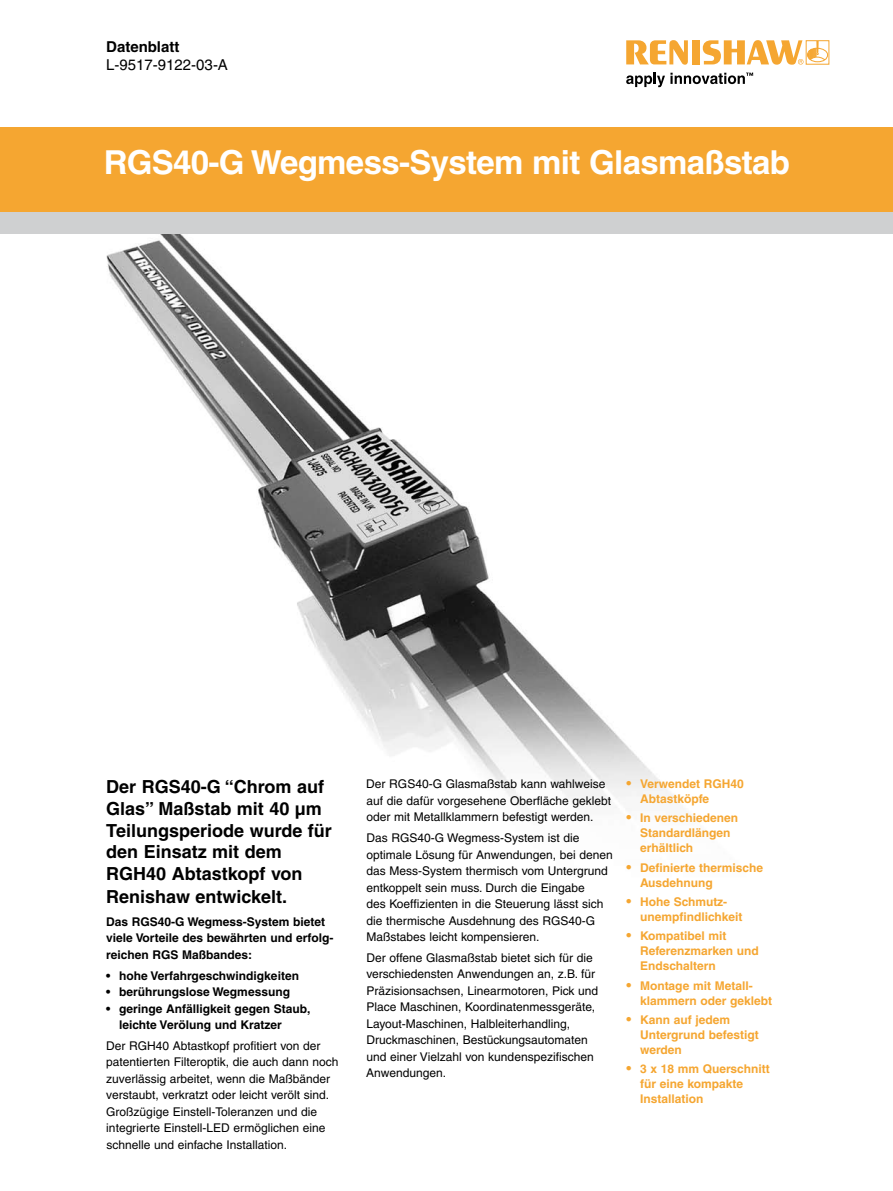
<style>
.page{position:relative;width:893px;height:1191px;background:#fff}
.page>*{position:absolute;margin:0;border:0;box-sizing:border-box;transform-origin:0 0}
.t1{font:700 33px "Helvetica";letter-spacing:-.02em;color:#fff}
.t2{font:700 18px/21.9px "Helvetica";color:#000}
.t3{font:15px "Helvetica";color:#000}
.t4{font:700 15px "Helvetica";color:#000}
.t5{font:12px/16.5px "Helvetica";color:#000}
.t6{font:700 12px/15px "Helvetica";color:#f5a631}
.t7{font:700 12px/16.5px "Helvetica";color:#000}
.s1{font-size:13.5px}
</style>
<div class="page">
<img style="left:106px;top:234px;width:571px;height:574px">
<svg style="left:626px;top:40px;width:62px;height:25px"></svg>
<div style="left:692px;top:40px;width:8px;height:24px;background:#f5a631"></div>
<div style="left:806px;top:40px;width:23px;height:25px;border:1px solid #f5a631"></div>
<svg style="left:703px;top:40px;width:125px;height:25px"></svg>
<svg style="left:626px;top:73px;width:127px;height:14px"></svg>
<div style="left:0;top:128px;width:893px;height:85px;background:#f5a631"></div>
<div style="left:0;top:213px;width:893px;height:21px;background:#cfd0d1"></div>
<p class="t4" style="left:106px;top:37px;width:75px">Datenblatt</p>
<p class="t3" style="left:106px;top:56px;width:123px">L-9517-9122-03-A</p>
<h1 class="t1" style="left:104px;top:143px;width:688px">RGS40-G Wegmess-System mit Glasmaßstab</h1>
<h2 class="t2" style="left:106px;top:775px;width:227px">Der RGS40-G “Chrom auf<br>Glas” Maßstab mit 40 µm<br>Teilungsperiode wurde für den Einsatz mit dem<br>RGH40 Abtastkopf von<br>Renishaw entwickelt.</h2>
<p class="t7" style="left:106px;top:913px;width:229px">Das RGS40-G Wegmess-System bietet viele Vorteile des bewährten und erfolg&shy;reichen RGS Maßbandes:</p>
<p class="t7" style="left:106px;top:967px;width:194px">• hohe Verfahrgeschwindigkeiten</p>
<p class="t7" style="left:106px;top:983px;width:185px">• berührungslose Wegmessung</p>
<p class="t7" style="left:119px;top:1000px;width:193px;text-indent:-13px">• geringe Anfälligkeit gegen Staub, leichte Verölung und Kratzer</p>
<p class="t5" style="left:106px;top:1037px;width:234px">Der RGH40 Abtastkopf profitiert von der patentierten Filteroptik, die auch dann noch zuverlässig arbeitet, wenn die Maßbänder verstaubt, verkratzt oder leicht verölt sind.<br>Großzügige Einstell-Toleranzen und die integrierte Einstell-LED ermöglichen eine schnelle und einfache Installation.</p>
<p class="t5" style="left:366px;top:776px;width:246px">Der RGS40-G Glasmaßstab kann wahlweise auf die dafür vorgesehene Oberfläche geklebt oder mit Metallklammern befestigt werden.</p>
<p class="t5" style="left:366px;top:829px;width:248px">Das RGS40-G Wegmess-System ist die optimale Lösung für Anwendungen, bei denen das Mess-System thermisch vom Untergrund entkoppelt sein muss. Durch die Eingabe<br>des Koeffizienten in die Steuerung lässt sich die thermische Ausdehnung des RGS40-G Maßstabes leicht kompensieren.</p>
<p class="t5" style="left:366px;top:949px;width:234px">Der offene Glasmaßstab bietet sich für die verschiedensten Anwendungen an, z.B. für Präzisionsachsen, Linearmotoren, Pick und Place Maschinen, Koordinatenmessgeräte, Layout-Maschinen, Halbleiterhandling, Druckmaschinen, Bestückungsautomaten und einer Vielzahl von kundenspezifischen Anwendungen.</p>
<p class="t6" style="left:640px;top:776px;width:105px;text-indent:-14px"><span class="s1">•</span> Verwendet RGH40<br>Abtastköpfe</p>
<p class="t6" style="left:640px;top:810px;width:100px;text-indent:-14px"><span class="s1">•</span> In verschiedenen<br>Standardlängen erhältlich</p>
<p class="t6" style="left:640px;top:860px;width:125px;text-indent:-14px"><span class="s1">•</span> Definierte thermische<br>Ausdehnung</p>
<p class="t6" style="left:640px;top:894px;width:104px;text-indent:-14px"><span class="s1">•</span> Hohe Schmutz&shy;unempfindlichkeit</p>
<p class="t6" style="left:640px;top:928px;width:120px;text-indent:-14px"><span class="s1">•</span> Kompatibel mit<br>Referenzmarken und<br>Endschaltern</p>
<p class="t6" style="left:640px;top:977px;width:134px;text-indent:-14px"><span class="s1">•</span> Montage mit Metall&shy;klammern oder geklebt</p>
<p class="t6" style="left:640px;top:1012px;width:120px;text-indent:-14px"><span class="s1">•</span> Kann auf jedem<br>Untergrund befestigt werden</p>
<p class="t6" style="left:640px;top:1061px;width:131px;text-indent:-14px"><span class="s1">•</span> 3 x 18 mm Querschnitt für eine kompakte<br>Installation</p>
</div>
